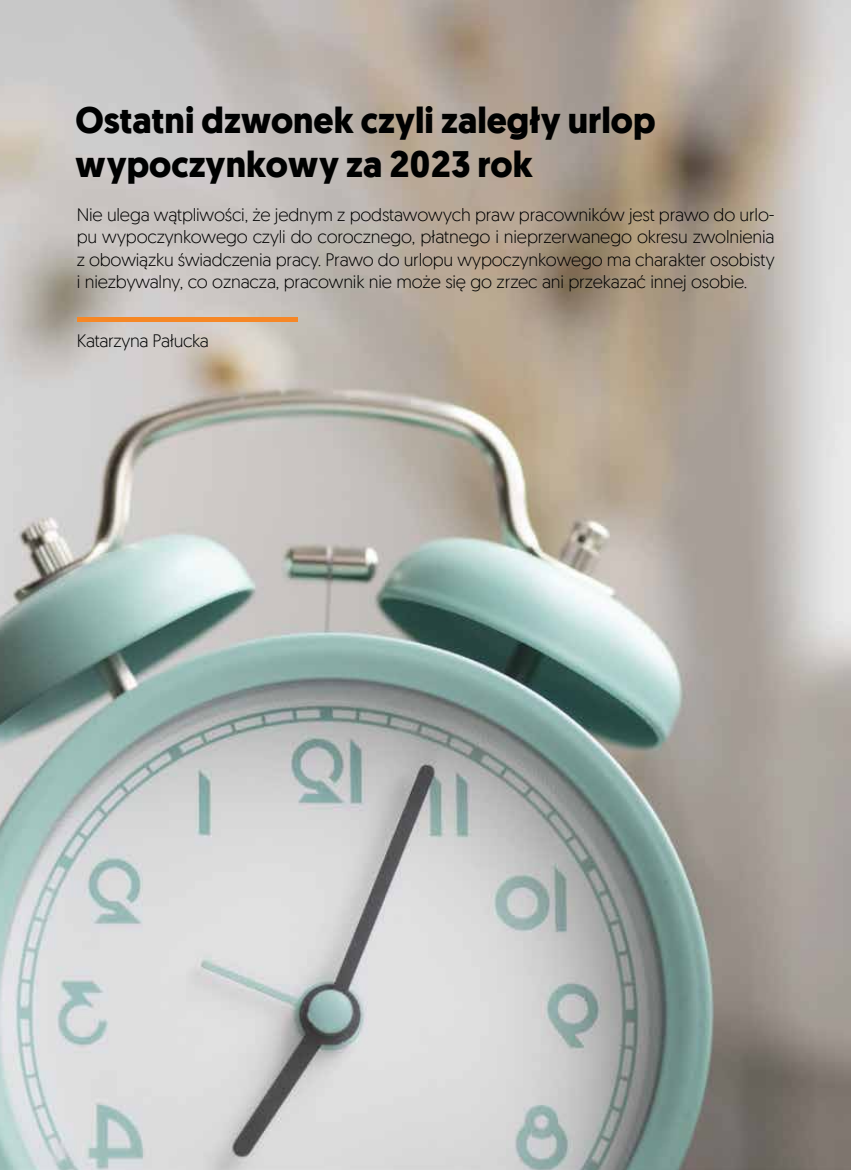
<style>
.page{position:relative;width:851px;height:1170px;background:#fff}
.page>*{position:absolute;margin:0;border:0;box-sizing:border-box;transform-origin:0 0}
.t1{font:700 36px/43.2px "Geomanist";color:#000101}
.t2{font:300 18px/22.5px "Geomanist";letter-spacing:-.01em;color:#000;text-align:justify}
.t3{font:300 18px "Geomanist";letter-spacing:-.02em;color:#000101}
</style>
<div class="page">
<img style="left:0;top:0;width:850px;height:1169px">
<hr style="left:77px;top:317px;width:220px;height:4px;background:#f68726">
<h1 class="t1" style="left:76px;top:99px;width:581px">Ostatni dzwonek czyli zaległy urlop wypoczynkowy za 2023 rok</h1>
<p class="t2" style="left:77px;top:202px;width:699px">Nie ulega wątpliwości, że jednym z podstawowych praw pracowników jest prawo do urlo&shy;pu wypoczynkowego czyli do corocznego, płatnego i nieprzerwanego okresu zwolnienia z obowiązku świadczenia pracy. Prawo do urlopu wypoczynkowego ma charakter osobisty i niezbywalny, co oznacza, pracownik nie może się go zrzec ani przekazać innej osobie.</p>
<p class="t3" style="left:77px;top:329px;width:134px">Katarzyna Pałucka</p>
</div>
